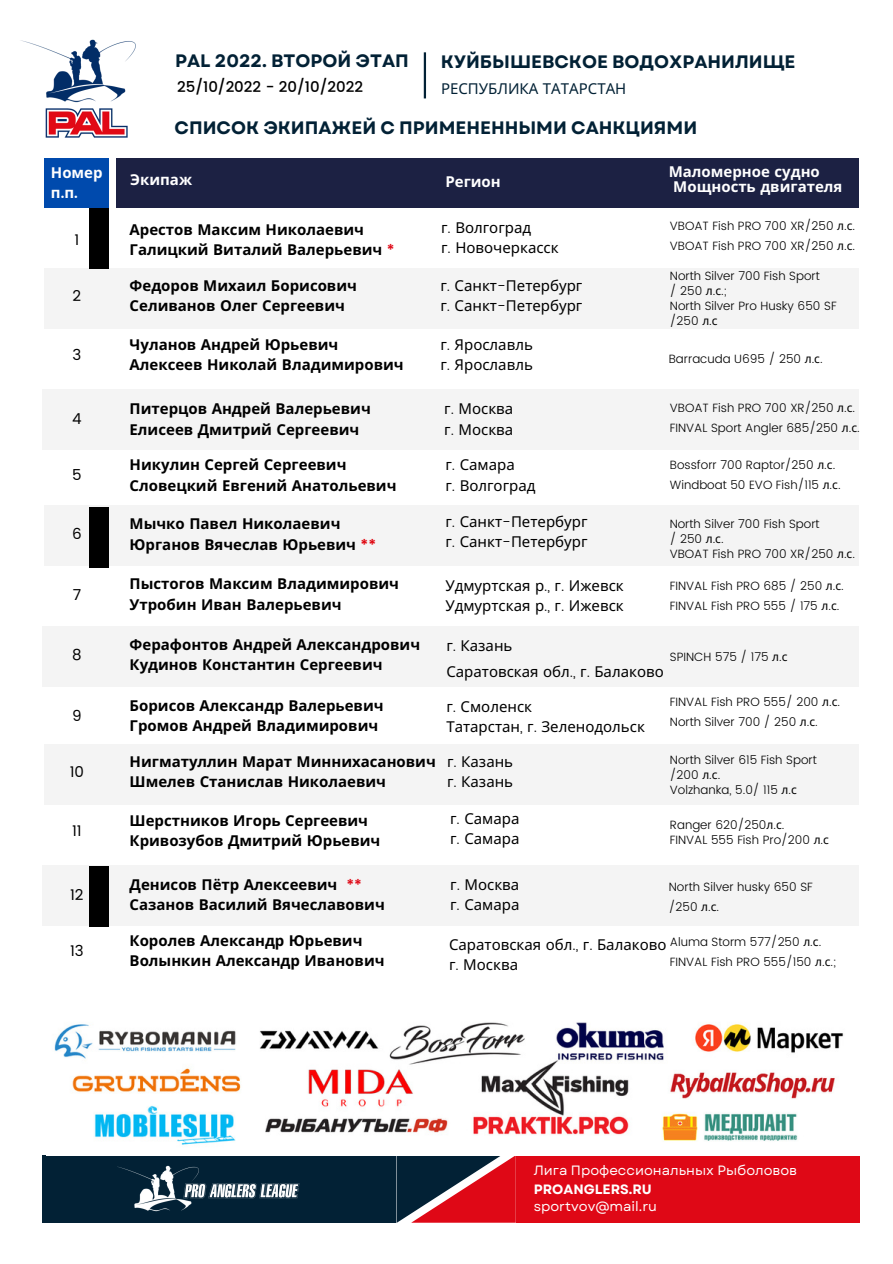
<style>
.page{position:relative;width:893px;height:1264px;background:#fff}
.page>*{position:absolute;margin:0;border:0;box-sizing:border-box;transform-origin:0 0}
.t1{font:700 18px "Garet";color:#022135}
.t2{font:700 15px/20.2px "Noto Sans";color:#000}
.t3{font:15px/20.2px "Noto Sans";color:#000}
.t4{font:700 15px/20.2px "Noto Sans";color:#fff}
.t5{font:500 15px "Poppins";color:#000}
.t6{font:15px "Noto Sans";color:#022135}
.t7{font:15px "Poppins";color:#000}
.t8{font:13.5px "Garet";color:#fff}
.t9{font:700 13.5px "Garet";color:#fff}
.t10{font:300 12px/15px "Poppins";color:#000}
.s1{font-family:"Poppins";font-weight:600}
.s2{font-family:"Poppins";font-weight:600;color:#df0816}
.s3{font-family:"Noto Sans";font-weight:400}
.s4{font-family:"Poppins";font-weight:300}
.s5{font-family:"Poppins";font-weight:600;color:#df010b}
</style>
<div class="page">
<div style="left:45px;top:158px;width:64px;height:50px;background:#004aad"></div>
<div style="left:116px;top:158px;width:742px;height:50px;background:#1c2143"></div>
<div style="left:45px;top:268px;width:814px;height:61px;background:#f4f4f4"></div>
<div style="left:45px;top:744px;width:814px;height:60px;background:#f4f4f4"></div>
<div style="left:45px;top:505px;width:814px;height:61px;background:#f4f4f4"></div>
<div style="left:43px;top:389px;width:816px;height:61px;background:#f4f4f4"></div>
<div style="left:43px;top:865px;width:816px;height:60px;background:#f4f4f4"></div>
<div style="left:43px;top:626px;width:816px;height:61px;background:#f4f4f4"></div>
<img style="left:20px;top:39px;width:116px;height:99px">
<div style="left:43px;top:1155px;width:353px;height:67px;background:#022135"></div>
<div style="left:516px;top:1155px;width:343px;height:67px;background:#df0816"></div>
<svg style="left:396px;top:1156px;width:119px;height:66px"></svg>
<img style="left:117px;top:1165px;width:183px;height:47px">
<img style="left:54px;top:1022px;width:790px;height:123px">
<div style="left:89px;top:507px;width:19px;height:60px;background:#000"></div>
<div style="left:89px;top:208px;width:19px;height:61px;background:#000"></div>
<div style="left:89px;top:865px;width:19px;height:61px;background:#000"></div>
<hr style="left:424px;top:52px;width:2px;height:46px;background:#022135">
<p class="t1" style="left:175px;top:47px;width:235px">PAL 2022. ВТОРОЙ ЭТАП</p>
<p class="t1" style="left:440px;top:49px;width:356px">КУЙБЫШЕВСКОЕ ВОДОХРАНИЛИЩЕ</p>
<p class="t5" style="left:177px;top:78px;width:187px">25/10/2022 - 20/10/2022</p>
<p class="t6" style="left:441px;top:77px;width:187px">РЕСПУБЛИКА ТАТАРСТАН</p>
<p class="t1" style="left:174px;top:115px;width:524px">СПИСОК ЭКИПАЖЕЙ С ПРИМЕНЕННЫМИ САНКЦИЯМИ</p>
<p class="t4" style="left:51px;top:162px;width:53px">Номер п<span class="s1">.</span>п<span class="s1">.</span></p>
<p class="t4" style="left:130px;top:169px;width:63px">Экипаж</p>
<p class="t4" style="left:445px;top:171px;width:57px">Регион</p>
<p class="t4" style="left:668px;top:164px;width:175px;line-height:14.5px">Маломерное судно<br>Мощность двигателя</p>
<p class="t2" style="left:130px;top:219px;width:266px">Арестов Максим Николаевич<br>Галицкий Виталий Валерьевич <span class="s2">*</span></p>
<p class="t10" style="left:669px;top:216px;width:187px;line-height:20px">VBOAT Fish PRO 700 XR/250 <span class="s3">л</span>.<span class="s3">с</span>.<br>VBOAT Fish PRO 700 XR/250 <span class="s3">л</span>.<span class="s3">с</span>.</p>
<p class="t3" style="left:441px;top:216px;width:119px">г<span class="s4">.</span> Волгоград<br>г<span class="s4">.</span> Новочеркасск</p>
<p class="t7" style="left:74px;top:231px;width:6px">1</p>
<p class="t7" style="left:73px;top:287px;width:10px">2</p>
<p class="t7" style="left:72px;top:346px;width:10px">3</p>
<p class="t7" style="left:72px;top:410px;width:11px">4</p>
<p class="t7" style="left:72px;top:466px;width:11px">5</p>
<p class="t7" style="left:72px;top:525px;width:11px">6</p>
<p class="t7" style="left:73px;top:585px;width:10px">7</p>
<p class="t7" style="left:72px;top:645px;width:11px">8</p>
<p class="t7" style="left:72px;top:706px;width:11px">9</p>
<p class="t7" style="left:70px;top:762px;width:16px">10</p>
<p class="t7" style="left:72px;top:822px;width:11px">11</p>
<p class="t7" style="left:70px;top:886px;width:15px">12</p>
<p class="t7" style="left:70px;top:942px;width:15px">13</p>
<p class="t2" style="left:130px;top:275px;width:229px">Федоров Михаил Борисович<br>Селиванов Олег Сергеевич</p>
<p class="t3" style="left:440px;top:275px;width:144px">г<span class="s4">.</span> Санкт<span class="s4">-</span>Петербург г<span class="s4">.</span> Санкт<span class="s4">-</span>Петербург</p>
<p class="t10" style="left:669px;top:268px;width:168px">North Silver 700 Fish Sport<br>/ 250 <span class="s3">л</span>.<span class="s3">с</span>.;<br>North Silver Pro Husky 650 SF /250 <span class="s3">л</span>.<span class="s3">с</span></p>
<p class="t2" style="left:130px;top:334px;width:275px">Чуланов Андрей Юрьевич<br>Алексеев Николай Владимирович</p>
<p class="t3" style="left:440px;top:334px;width:94px">г<span class="s4">.</span> Ярославль г<span class="s4">.</span> Ярославль</p>
<p class="t10" style="left:668px;top:351px;width:155px">Barracuda U695 / 250 <span class="s3">л</span>.<span class="s3">с</span>.</p>
<p class="t2" style="left:130px;top:398px;width:243px">Питерцов Андрей Валерьевич<br>Елисеев Дмитрий Сергеевич</p>
<p class="t2" style="left:130px;top:454px;width:268px">Никулин Сергей Сергеевич<br>Словецкий Евгений Анатольевич</p>
<p class="t3" style="left:444px;top:398px;width:71px">г<span class="s4">.</span> Москва г<span class="s4">.</span> Москва</p>
<p class="t3" style="left:445px;top:454px;width:92px">г<span class="s4">.</span> Самара<br>г<span class="s4">.</span> Волгоград</p>
<p class="t10" style="left:669px;top:398px;width:191px;line-height:20px">VBOAT Fish PRO 700 XR/250 <span class="s3">л</span>.<span class="s3">с</span>.<br>FINVAL Sport Angler 685/250 <span class="s3">л</span>.<span class="s3">с</span>.</p>
<p class="t10" style="left:669px;top:454px;width:172px;line-height:20px">Bossforr 700 Raptor/250 <span class="s3">л</span>.<span class="s3">с</span>.<br>Windboat 50 EVO Fish/115 <span class="s3">л</span>.<span class="s3">с</span>.</p>
<p class="t2" style="left:130px;top:513px;width:248px">Мычко Павел Николаевич<br>Юрганов Вячеслав Юрьевич <span class="s5">**</span></p>
<p class="t2" style="left:130px;top:573px;width:271px">Пыстогов Максим Владимирович<br>Утробин Иван Валерьевич</p>
<p class="t2" style="left:130px;top:633px;width:292px">Ферафонтов Андрей Александрович<br>Кудинов Константин Сергеевич</p>
<p class="t3" style="left:445px;top:511px;width:144px">г<span class="s4">.</span> Санкт<span class="s4">-</span>Петербург г<span class="s4">.</span> Санкт<span class="s4">-</span>Петербург</p>
<p class="t10" style="left:669px;top:517px;width:187px">North Silver 700 Fish Sport<br>/ 250 <span class="s3">л</span>.<span class="s3">с</span>.<br>VBOAT Fish PRO 700 XR/250 <span class="s3">л</span>.<span class="s3">с</span>.</p>
<p class="t10" style="left:669px;top:576px;width:175px;line-height:20px">FINVAL Fish PRO 685 / 250 <span class="s3">л</span>.<span class="s3">с</span>.<br>FINVAL Fish PRO 555 / 175 <span class="s3">л</span>.<span class="s3">с</span>.</p>
<p class="t3" style="left:445px;top:574px;width:180px">Удмуртская р<span class="s4">.,</span> г<span class="s4">.</span> Ижевск<br>Удмуртская р<span class="s4">.,</span> г<span class="s4">.</span> Ижевск</p>
<p class="t3" style="left:446px;top:632px;width:219px;line-height:25.8px">г<span class="s4">.</span> Казань<br>Саратовская обл<span class="s4">.,</span> г<span class="s4">.</span> Балаково</p>
<p class="t10" style="left:669px;top:649px;width:119px">SPINCH 575 / 175 <span class="s3">л</span>.<span class="s3">с</span></p>
<p class="t2" style="left:130px;top:694px;width:255px">Борисов Александр Валерьевич<br>Громов Андрей Владимирович</p>
<p class="t2" style="left:130px;top:750px;width:308px">Нигматуллин Марат Миннихасанович<br>Шмелев Станислав Николаевич</p>
<p class="t3" style="left:446px;top:695px;width:200px">г<span class="s4">.</span> Смоленск<br>Татарстан<span class="s4">,</span> г<span class="s4">.</span> Зеленодольск</p>
<p class="t3" style="left:447px;top:750px;width:68px">г<span class="s4">.</span> Казань г<span class="s4">.</span> Казань</p>
<p class="t10" style="left:669px;top:692px;width:172px;line-height:20px">FINVAL Fish PRO 555/ 200 <span class="s3">л</span>.<span class="s3">с</span>.<br>North Silver 700 / 250 <span class="s3">л</span>.<span class="s3">с</span>.</p>
<p class="t10" style="left:669px;top:752px;width:148px">North Silver 615 Fish Sport /200 <span class="s3">л</span>.<span class="s3">с</span>.<br>Volzhanka, 5.0/ 115 <span class="s3">л</span>.<span class="s3">с</span></p>
<p class="t2" style="left:130px;top:810px;width:252px">Шерстников Игорь Сергеевич<br>Кривозубов Дмитрий Юрьевич</p>
<p class="t3" style="left:450px;top:808px;width:71px">г<span class="s4">.</span> Самара г<span class="s4">.</span> Самара</p>
<p class="t10" style="left:669px;top:817px;width:161px">Ranger 620/250<span class="s3">л</span>.<span class="s3">с</span>.<br>FINVAL 555 Fish Pro/200 <span class="s3">л</span>.<span class="s3">с</span></p>
<p class="t2" style="left:130px;top:874px;width:257px">Денисов Пётр Алексеевич <span class="s2">**<br></span>Сазанов Василий Вячеславович</p>
<p class="t3" style="left:450px;top:874px;width:71px">г<span class="s4">.</span> Москва г<span class="s4">.</span> Самара</p>
<p class="t10" style="left:668px;top:876px;width:145px;line-height:20px">North Silver husky 650 SF /250 <span class="s3">л</span>.<span class="s3">с</span>.</p>
<p class="t2" style="left:130px;top:930px;width:256px">Королев Александр Юрьевич<br>Волынкин Александр Иванович</p>
<p class="t10" style="left:669px;top:932px;width:168px;line-height:20px">Aluma Storm 577/250 <span class="s3">л</span>.<span class="s3">с</span>.<br>FINVAL Fish PRO 555/150 <span class="s3">л</span>.<span class="s3">с</span>.;</p>
<p class="t3" style="left:449px;top:933px;width:219px">Саратовская обл<span class="s4">.,</span> г<span class="s4">.</span> Балаково г<span class="s4">.</span> Москва</p>
<p class="t8" style="left:533px;top:1160px;width:265px">Лига Профессиональных Рыболовов</p>
<p class="t9" style="left:533px;top:1179px;width:120px">PROANGLERS.RU</p>
<p class="t8" style="left:533px;top:1196px;width:125px">sportvov@mail.ru</p>
</div>
